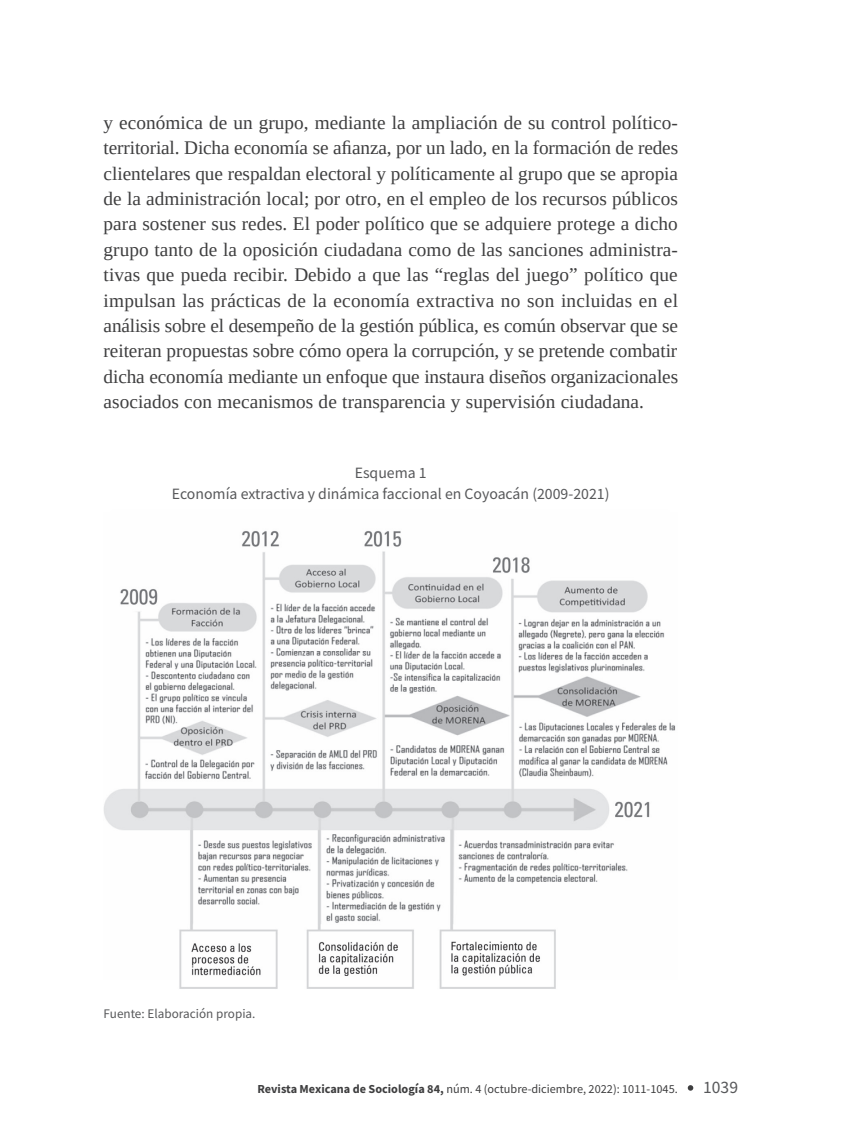
<style>
.page{position:relative;width:848px;height:1145px;background:#fff}
.page>*{position:absolute;margin:0;border:0;box-sizing:border-box;transform-origin:0 0}
.t1{font:19.25px/25.4px "Liberation Serif";color:#3e3e3f;text-align:justify}
.t2{font:17.5px "Source Sans Pro";color:#57585a}
.t3{font:15.75px/21px "Source Sans Pro";color:#57585a;text-align:center}
.t4{font:13.12px "Source Sans Pro";color:#57585a}
.t5{font:12.25px "Source Sans Pro";color:#3e3e3f}
.s1{font-weight:700}
</style>
<div class="page">
<svg style="left:687px;top:1085px;width:6px;height:6px"></svg>
<img style="left:104px;top:531px;width:572px;height:458px">
<p class="t1" style="left:104px;top:110px;width:576px">y económica de un grupo, mediante la ampliación de su control político&shy;territorial. Dicha economía se afianza, por un lado, en la formación de redes clientelares que respaldan electoral y políticamente al grupo que se apropia de la administración local; por otro, en el empleo de los recursos públicos para sostener sus redes. El poder político que se adquiere protege a dicho grupo tanto de la oposición ciudadana como de las sanciones administra&shy;tivas que pueda recibir. Debido a que las “reglas del juego” político que impulsan las prácticas de la economía extractiva no son incluidas en el análisis sobre el desempeño de la gestión pública, es común observar que se reiteran propuestas sobre cómo opera la corrupción, y se pretende combatir dicha economía mediante un enfoque que instaura diseños organizacionales asociados con mecanismos de transparencia y supervisión ciudadana.</p>
<p class="t3" style="left:172px;top:462px;width:439px">Esquema 1<br>Economía extractiva y dinámica faccional en Coyoacán (2009-2021)</p>
<p class="t4" style="left:104px;top:1006px;width:153px">Fuente: Elaboración propia.</p>
<p class="t5" style="left:257px;top:1081px;width:421px"><span class="s1">Revista Mexicana de Sociología 84,</span> núm. 4 (octubre-diciembre, 2022): 1011-1045.</p>
<p class="t2" style="left:703px;top:1076px;width:36px">1039</p>
</div>
